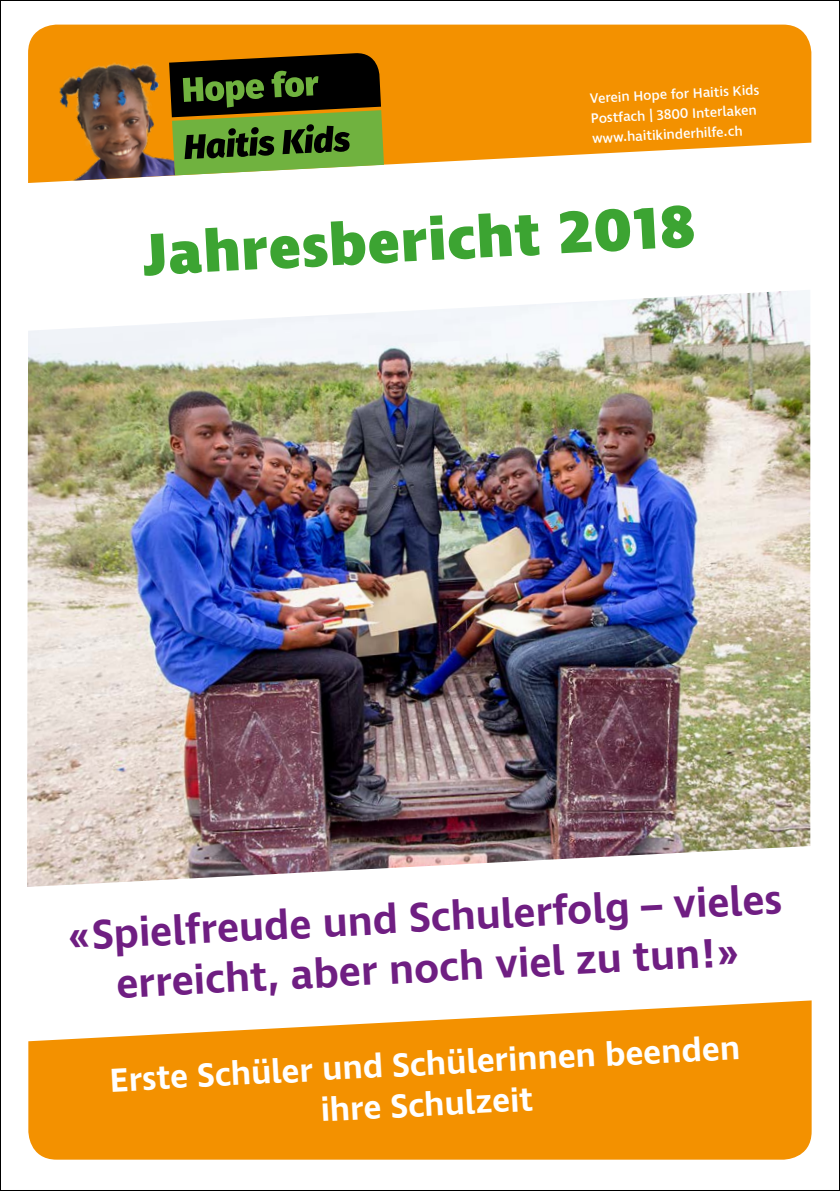
<style>
.page{position:relative;width:840px;height:1191px;background:#fff}
.page>*{position:absolute;margin:0;border:0;box-sizing:border-box;transform-origin:0 0}
.t1{font:800 60px "Ingra";color:#3ca432}
.t2{font:600 42px/50.4px "Ingra";color:#6f1e82;text-align:center}
.t3{font:600 34px/40.8px "Ingra";color:#fff;text-align:center}
.t4{font:500 14px/20px "Ingra";color:#fff}
</style>
<div class="page">
<svg style="left:29px;top:25px;width:781px;height:151px;background:#f4a022"></svg>
<svg style="left:175px;top:52px;width:209px;height:123px;background:#4e6124"></svg>
<svg style="left:28px;top:1000px;width:783px;height:159px;background:#f49f22"></svg>
<img style="left:28px;top:44px;width:147px;height:139px">
<img style="left:27px;top:290px;width:782px;height:597px">
<p class="t4" style="left:589px;top:89px;width:171px;rotate:-3deg">Verein Hope for Haitis Kids<br>Postfach | 3800 Interlaken www.haitikinderhilfe.ch</p>
<h1 class="t1" style="left:141px;top:216px;width:554px;rotate:-3deg">Jahresbericht 2018</h1>
<h2 class="t2" style="left:67px;top:913px;width:716px;rotate:-3deg">«Spielfreude und Schulerfolg – vieles erreicht, aber noch viel zu tun!»</h2>
<h3 class="t3" style="left:109px;top:1061px;width:632px;rotate:-3deg">Erste Schüler und Schülerinnen beenden ihre Schulzeit</h3>
</div>
